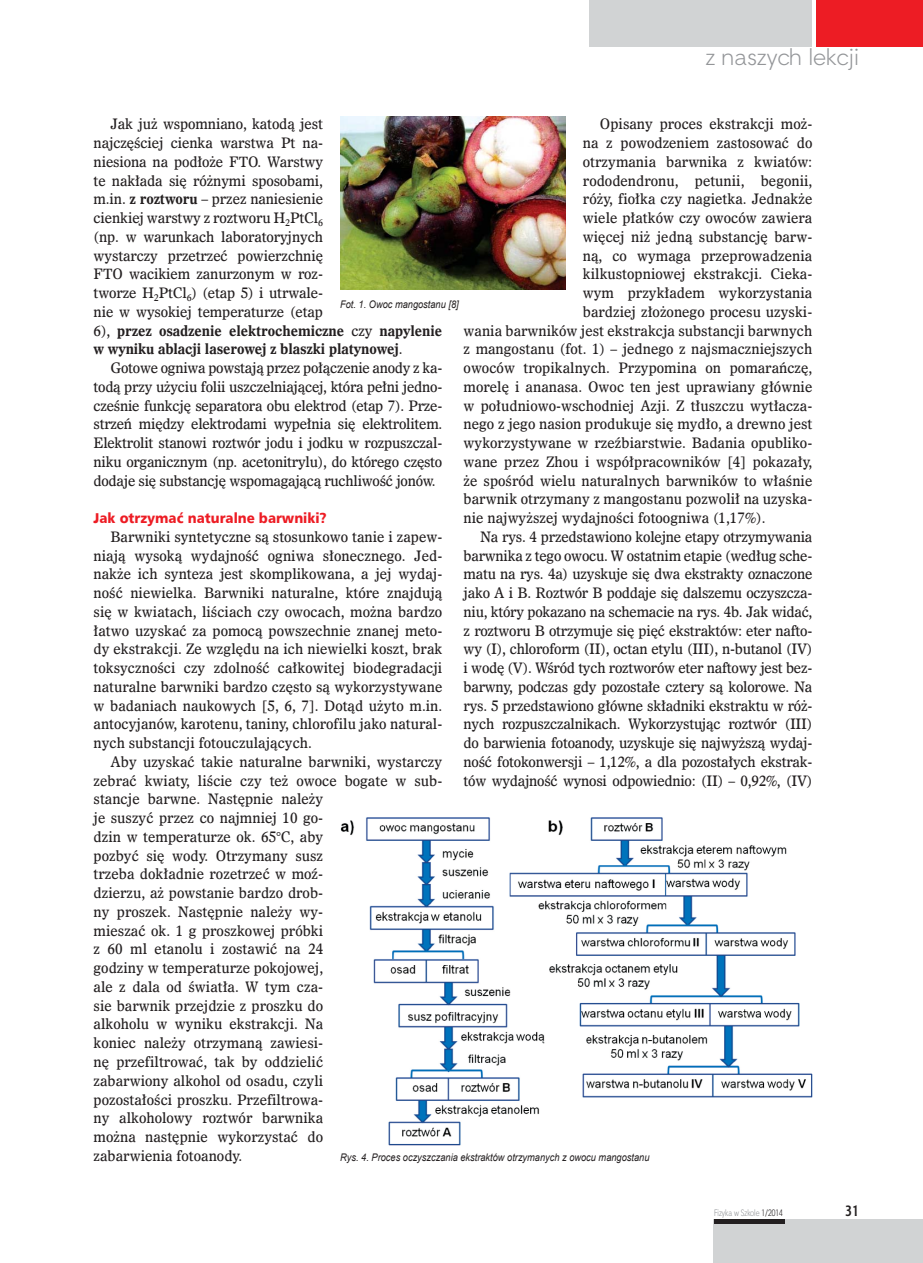
<style>
.page{position:relative;width:923px;height:1263px;background:#fff}
.page>*{position:absolute;margin:0;border:0;box-sizing:border-box;transform-origin:0 0}
.t1{font:22.5px "Straight EFN";color:#939598}
.t2{font:700 15px "Aerton Cnd EFN";color:#231f20}
.t3{font:14.25px/18.8px "Dutch 811 EU";color:#231f20;scale:.94 1}
.t4{font:14.25px "Dutch 811 EU";letter-spacing:-.02em;color:#231f20;scale:.94 1}
.t5{font:14.25px "Humnst 777 Blk EU";color:#ed1c24;scale:.94 1}
.t6{font:italic 10.5px "Arial";color:#231f20;scale:.88 1}
.t7{font:9px "Straight Cnd EFN";color:#939598}
.s1{font-weight:700}
.s2{color:#231f20}
</style>
<div class="page">
<div style="left:816px;top:0;width:107px;height:47px;background:#ed1c24"></div>
<div style="left:589px;top:0;width:223px;height:47px;background:#d1d3d4"></div>
<div style="left:714px;top:1219px;width:209px;height:43px;background:#d1d3d4"></div>
<div style="left:714px;top:1219px;width:70px;height:5px;background:#231f20"></div>
<img style="left:340px;top:117px;width:226px;height:172px">
<img style="left:340px;top:817px;width:472px;height:328px">
<h1 class="t1" style="left:705px;top:48px;width:155px">z naszych lekcji</h1>
<p class="t3" style="left:94px;top:114px;width:372px;text-indent:17px">Jak już wspomniano, katodą jest<br>najczęściej cienka warstwa Pt na-<br>niesiona na podłoże FTO. Warstwy<br>te nakłada się różnymi sposobami,<br>m.in. <span class="s1">z roztworu</span> – przez naniesienie<br>cienkiej warstwy z roztworu H<sub>2</sub>PtCl<sub>6<br></sub>(np. w warunkach laboratoryjnych<br>wystarczy przetrzeć powierzchnię<br>FTO wacikiem zanurzonym w roz-<br>tworze H<sub>2</sub>PtCl<sub>6</sub>) (etap 5) i utrwale-<br>nie w wysokiej temperaturze (etap<br>6), <span class="s1">przez osadzenie elektrochemiczne</span> czy <span class="s1">napylenie w wyniku ablacji laserowej z blaszki platynowej</span>.</p>
<p class="t3" style="left:94px;top:358px;width:372px;text-align:justify;text-indent:17px">Gotowe ogniwa powstają przez połączenie anody z ka&shy;todą przy użyciu folii uszczelniającej, która pełni jedno&shy;cześnie funkcję separatora obu elektrod (etap 7). Prze&shy;strzeń między elektrodami wypełnia się elektrolitem.<br>Elektrolit stanowi roztwór jodu i jodku w rozpuszczal&shy;niku organicznym (np. acetonitrylu), do którego często dodaje się substancję wspomagającą ruchliwość jonów.</p>
<p class="t5" style="left:94px;top:509px;width:250px">Jak otrzymać naturalne barwniki?</p>
<p class="t3" style="left:94px;top:527px;width:372px;text-align:justify;text-indent:17px">Barwniki syntetyczne są stosunkowo tanie i zapew&shy;niają wysoką wydajność ogniwa słonecznego. Jed&shy;nakże ich synteza jest skomplikowana, a jej wydaj&shy;ność niewielka. Barwniki naturalne, które znajdują się w kwiatach, liściach czy owocach, można bardzo łatwo uzyskać za pomocą powszechnie znanej meto&shy;dy ekstrakcji. Ze względu na ich niewielki koszt, brak toksyczności czy zdolność całkowitej biodegradacji naturalne barwniki bardzo często są wykorzystywane w badaniach naukowych [5, 6, 7]. Dotąd użyto m.in. antocyjanów, karotenu, taniny, chlorofilu jako natural&shy;nych substancji fotouczulających.</p>
<p class="t3" style="left:94px;top:752px;width:372px;text-indent:17px">Aby uzyskać takie naturalne barwniki, wystarczy zebrać kwiaty, liście czy też owoce bogate w sub&shy;stancje barwne. Następnie należy<br>je suszyć przez co najmniej 10 go-<br>dzin w temperaturze ok. 65°C, aby<br>pozbyć się wody. Otrzymany susz<br>trzeba dokładnie rozetrzeć w moź-<br>dzierzu, aż powstanie bardzo drob-<br>ny proszek. Następnie należy wy-<br>mieszać ok. 1 g proszkowej próbki<br>z 60 ml etanolu i zostawić na 24<br>godziny w temperaturze pokojowej,<br>ale z dala od światła. W tym cza-<br>sie barwnik przejdzie z proszku do<br>alkoholu w wyniku ekstrakcji. Na<br>koniec należy otrzymaną zawiesi-<br>nę przefiltrować, tak by oddzielić<br>zabarwiony alkohol od osadu, czyli<br>pozostałości proszku. Przefiltrowa-<br>ny alkoholowy roztwór barwnika<br>można następnie wykorzystać do<br>zabarwienia fotoanody.</p>
<p class="t3" style="left:600px;top:114px;width:227px">Opisany proces ekstrakcji moż-</p>
<p class="t3" style="left:583px;top:133px;width:246px">na z powodzeniem zastosować do</p>
<p class="t3" style="left:583px;top:152px;width:246px">otrzymania barwnika z kwiatów:</p>
<p class="t3" style="left:583px;top:171px;width:246px">rododendronu, petunii, begonii,</p>
<p class="t3" style="left:583px;top:189px;width:246px">róży, fiołka czy nagietka. Jednakże</p>
<p class="t3" style="left:583px;top:208px;width:246px">wiele płatków czy owoców zawiera</p>
<p class="t3" style="left:583px;top:227px;width:246px">więcej niż jedną substancję barw-</p>
<p class="t3" style="left:583px;top:246px;width:246px">ną, co wymaga przeprowadzenia</p>
<p class="t3" style="left:583px;top:264px;width:246px">kilkustopniowej ekstrakcji. Cieka-</p>
<p class="t3" style="left:583px;top:283px;width:246px">wym przykładem wykorzystania</p>
<p class="t3" style="left:583px;top:302px;width:246px">bardziej złożonego procesu uzyski-</p>
<p class="t3" style="left:463px;top:321px;width:372px">wania barwników jest ekstrakcja substancji barwnych</p>
<p class="t3" style="left:463px;top:339px;width:372px">z mangostanu (fot. 1) – jednego z najsmaczniejszych</p>
<p class="t3" style="left:463px;top:358px;width:372px">owoców tropikalnych. Przypomina on pomarańczę,</p>
<p class="t3" style="left:463px;top:377px;width:372px">morelę i ananasa. Owoc ten jest uprawiany głównie</p>
<p class="t3" style="left:463px;top:396px;width:372px">w południowo-wschodniej Azji. Z tłuszczu wytłacza-</p>
<p class="t3" style="left:463px;top:414px;width:372px">nego z jego nasion produkuje się mydło, a drewno jest</p>
<p class="t3" style="left:463px;top:433px;width:372px">wykorzystywane w rzeźbiarstwie. Badania opubliko-</p>
<p class="t3" style="left:463px;top:452px;width:372px">wane przez Zhou i współpracowników [4] pokazały,</p>
<p class="t3" style="left:463px;top:471px;width:372px">że spośród wielu naturalnych barwników to właśnie</p>
<p class="t3" style="left:463px;top:489px;width:372px">barwnik otrzymany z mangostanu pozwolił na uzyska-</p>
<p class="t3" style="left:463px;top:508px;width:323px">nie najwyższej wydajności fotoogniwa (1,17%).</p>
<p class="t4" style="left:480px;top:527px;width:354px">Na rys. 4 przedstawiono kolejne etapy otrzymywania</p>
<p class="t4" style="left:463px;top:546px;width:372px">barwnika z tego owocu. W ostatnim etapie (według sche-</p>
<p class="t4" style="left:463px;top:565px;width:372px">matu na rys. 4a) uzyskuje się dwa ekstrakty oznaczone</p>
<p class="t4" style="left:463px;top:584px;width:372px">jako A i B. Roztwór B poddaje się dalszemu oczyszcza-</p>
<p class="t4" style="left:463px;top:602px;width:372px">niu, który pokazano na schemacie na rys. 4b. Jak widać,</p>
<p class="t4" style="left:463px;top:621px;width:372px">z roztworu B otrzymuje się pięć ekstraktów: eter nafto-</p>
<p class="t4" style="left:463px;top:640px;width:372px">wy (I), chloroform (II), octan etylu (III), n-butanol (IV)</p>
<p class="t4" style="left:463px;top:659px;width:372px">i wodę (V). Wśród tych roztworów eter naftowy jest bez-</p>
<p class="t4" style="left:463px;top:677px;width:372px">barwny, podczas gdy pozostałe cztery są kolorowe. Na</p>
<p class="t4" style="left:463px;top:696px;width:372px">rys. 5 przedstawiono główne składniki ekstraktu w róż-</p>
<p class="t4" style="left:463px;top:715px;width:372px">nych rozpuszczalnikach. Wykorzystując roztwór (III)</p>
<p class="t4" style="left:463px;top:734px;width:372px">do barwienia fotoanody, uzyskuje się najwyższą wydaj-</p>
<p class="t4" style="left:463px;top:752px;width:372px">ność fotokonwersji – 1,12%, a dla pozostałych ekstrak-</p>
<p class="t4" style="left:463px;top:771px;width:372px">tów wydajność wynosi odpowiednio: (II) – 0,92%, (IV)</p>
<p class="t6" style="left:340px;top:298px;width:136px">Fot. 1. Owoc mangostanu [8]</p>
<p class="t6" style="left:340px;top:1151px;width:353px">Rys. 4. Proces oczyszczania ekstraktów otrzymanych z owocu mangostanu</p>
<p class="t7" style="left:714px;top:1209px;width:70px">Fizyka w Szkole <span class="s2">1/2014</span></p>
<p class="t2" style="left:845px;top:1205px;width:15px">31</p>
</div>
